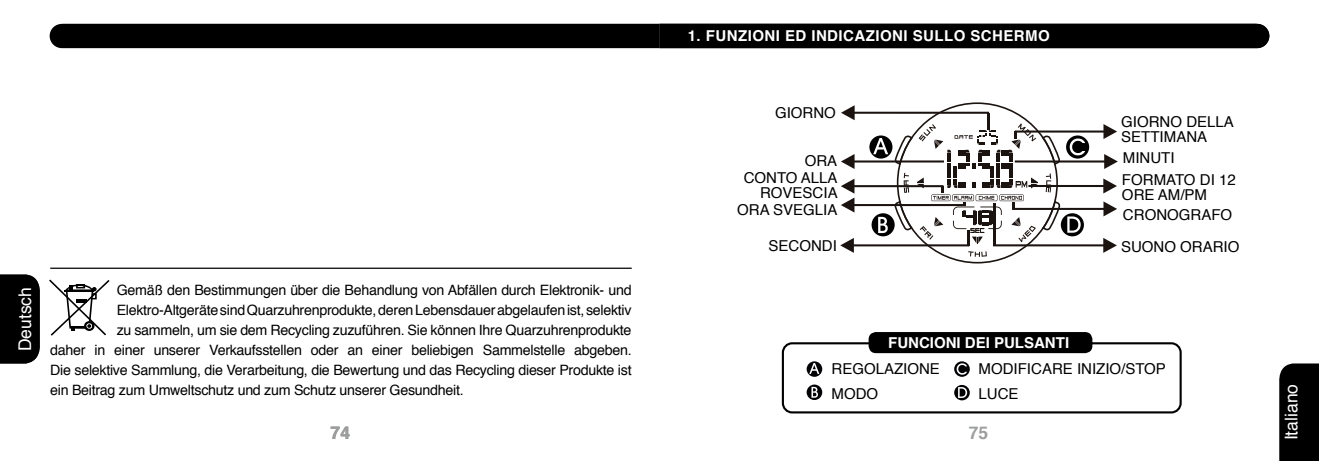
<style>
.page{position:relative;width:1319px;height:461px;background:#fff}
.page>*{position:absolute;margin:0;border:0;box-sizing:border-box;transform-origin:0 0}
.t1{font:17.5px "Helvetica";color:#fff}
.t2{font:700 17.5px "Helvetica";color:#9c9d9d}
.t3{font:15px/15px "Helvetica";color:#000}
.t4{font:700 15px "Helvetica";letter-spacing:.03em;color:#fff}
.t5{font:700 15px "Helvetica";color:#fff}
.t6{font:14.25px "Helvetica";letter-spacing:-.02em;color:#000}
</style>
<div class="page">
<svg style="left:840px;top:105px;width:277px;height:152px"></svg>
<hr style="left:853px;top:160px;width:90px;height:2px;background:#1b1310">
<div style="left:1279px;top:363px;width:39px;height:98px;background:#000"></div>
<div style="left:50px;top:24px;width:1219px;height:24px;background:#000"></div>
<div style="left:0;top:274px;width:40px;height:89px;background:#000"></div>
<div style="left:781px;top:342px;width:400px;height:71px;border:2px solid #000;border-radius:9px"></div>
<svg style="left:806px;top:361px;width:16px;height:16px"></svg>
<svg style="left:806px;top:384px;width:16px;height:16px"></svg>
<svg style="left:954px;top:385px;width:15px;height:15px"></svg>
<svg style="left:954px;top:361px;width:15px;height:16px"></svg>
<div style="left:868px;top:332px;width:224px;height:21px;background:#000;border-radius:7px"></div>
<svg style="left:49px;top:279px;width:61px;height:56px"></svg>
<hr style="left:50px;top:267px;width:581px;height:2px;background:#000">
<p class="t4" style="left:687px;top:23px;width:363px">1. FUNZIONI ED INDICAZIONI SULLO SCHERMO</p>
<p class="t1" style="left:12px;top:351px;width:66px;rotate:-90deg">Deutsch</p>
<p class="t3" style="left:775px;top:106px;width:62px">GIORNO</p>
<p class="t3" style="left:1121px;top:115px;width:114px">GIORNO DELLA<br>SETTIMANA</p>
<p class="t3" style="left:1121px;top:172px;width:115px">FORMATO DI 12<br>ORE AM/PM</p>
<p class="t3" style="left:804px;top:154px;width:34px">ORA</p>
<p class="t3" style="left:1122px;top:151px;width:53px">MINUTI</p>
<p class="t3" style="left:743px;top:171px;width:95px;text-align:right">CONTO ALLA<br>ROVESCIA</p>
<p class="t6" style="left:117px;top:278px;width:516px">Gemäß den Bestimmungen über die Behandlung von Abfällen durch Elektronik- und</p>
<p class="t6" style="left:117px;top:298px;width:516px">Elektro-Altgeräte sind Quarzuhrenprodukte, deren Lebensdauer abgelaufen ist, selektiv</p>
<p class="t6" style="left:117px;top:318px;width:516px">zu sammeln, um sie dem Recycling zuzuführen. Sie können Ihre Quarzuhrenprodukte</p>
<p class="t6" style="left:50px;top:338px;width:583px">daher in einer unserer Verkaufsstellen oder an einer beliebigen Sammelstelle abgeben.</p>
<p class="t6" style="left:50px;top:358px;width:583px">Die selektive Sammlung, die Verarbeitung, die Bewertung und das Recycling dieser Produkte ist</p>
<p class="t6" style="left:50px;top:378px;width:415px">ein Beitrag zum Umweltschutz und zum Schutz unserer Gesundheit.</p>
<p class="t3" style="left:737px;top:202px;width:102px">ORA SVEGLIA</p>
<p class="t3" style="left:768px;top:238px;width:70px">SECONDI</p>
<p class="t5" style="left:888px;top:331px;width:182px">FUNCIONI DEI PULSANTI</p>
<p class="t3" style="left:1120px;top:198px;width:120px;line-height:32.5px">CRONOGRAFO<br>SUONO ORARIO</p>
<p class="t3" style="left:831px;top:357px;width:110px;line-height:24.2px">REGOLAZIONE<br>MODO</p>
<p class="t3" style="left:978px;top:362px;width:189px">MODIFICARE INIZIO/STOP</p>
<p class="t3" style="left:978px;top:386px;width:42px">LUCE</p>
<p class="t2" style="left:330px;top:418px;width:21px">74</p>
<p class="t2" style="left:968px;top:418px;width:21px">75</p>
<p class="t1" style="left:1277px;top:440px;width:58px;rotate:-90deg">Italiano</p>
</div>
